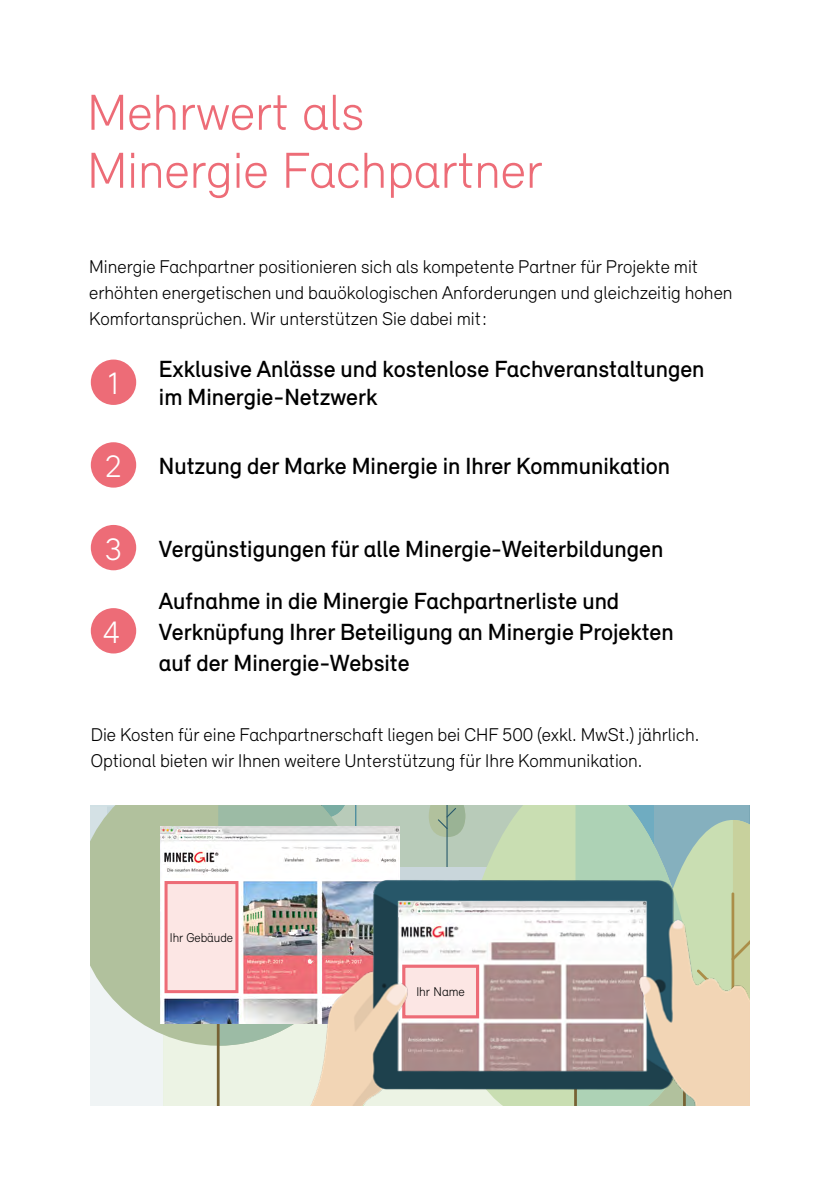
<style>
.page{position:relative;width:840px;height:1191px;background:#fff}
.page>*{position:absolute;margin:0;border:0;box-sizing:border-box;transform-origin:0 0}
.t1{font:300 52px/58px "Relevant";color:#ed6c77}
.t2{font:300 32px "Relevant";color:#fff}
.t3{font:500 24px/31px "Relevant";color:#000}
.t4{font:300 19px/26px "Relevant";color:#000}
.t5{font:300 13px "Relevant";letter-spacing:-.005em;color:#000}
.s1{font-weight:300;font-size:32px;color:#fff}
</style>
<div class="page">
<div style="left:91px;top:525px;width:45px;height:45px;background:#ed6c77;border-radius:50%"></div>
<div style="left:91px;top:442px;width:45px;height:45px;background:#ed6c77;border-radius:50%"></div>
<div style="left:91px;top:359px;width:45px;height:46px;background:#ed6c77;border-radius:50%"></div>
<div style="left:91px;top:608px;width:45px;height:45px;background:#ed6c77;border-radius:50%"></div>
<svg style="left:360px;top:805px;width:97px;height:57px;background:#b2c6b2"></svg>
<svg style="left:457px;top:805px;width:61px;height:57px;background:#bacdb5"></svg>
<svg style="left:518px;top:805px;width:230px;height:57px;background:#abccb5"></svg>
<svg style="left:91px;top:805px;width:269px;height:300px"></svg>
<img style="left:160px;top:826px;width:239px;height:197px">
<svg style="left:162px;top:878px;width:79px;height:117px"></svg>
<div style="left:166px;top:882px;width:71px;height:109px;background:#fce6e4"></div>
<div style="left:164px;top:881px;width:74px;height:112px;border:3px solid #ed6c77"></div>
<img style="left:304px;top:862px;width:444px;height:243px">
<h1 class="t1" style="left:87px;top:82px;width:456px">Mehrwert als<br>Minergie Fachpartner</h1>
<p class="t4" style="left:89px;top:253px;width:644px">Minergie Fachpartner positionieren sich als kompetente Partner für Projekte mit erhöhten energetischen und bauökologischen Anforderungen und gleichzeitig hohen<br>Komfortansprüchen. Wir unterstützen Sie dabei mit:</p>
<h2 class="t2" style="left:107px;top:364px;width:14px">1</h2>
<p class="t3" style="left:159px;top:355px;width:547px;line-height:28px">Exklusive Anlässe und kostenlose Fachveranstaltungen im Minergie-Netzwerk</p>
<p class="t3" style="left:105px;top:450px;width:566px"><span class="s1">2</span> Nutzung der Marke Minergie in Ihrer Kommunikation</p>
<p class="t3" style="left:105px;top:533px;width:559px"><span class="s1">3</span> Vergünstigungen für alle Minergie-Weiterbildungen</p>
<h2 class="t2" style="left:103px;top:613px;width:19px">4</h2>
<p class="t3" style="left:159px;top:585px;width:516px">Aufnahme in die Minergie Fachpartnerliste und<br>Verknüpfung Ihrer Beteiligung an Minergie Projekten auf der Minergie-Website</p>
<p class="t4" style="left:91px;top:721px;width:609px">Die Kosten für eine Fachpartnerschaft liegen bei CHF 500 (exkl. MwSt.) jährlich.<br>Optional bieten wir Ihnen weitere Unterstützung für Ihre Kommunikation.</p>
<p class="t5" style="left:170px;top:930px;width:65px">Ihr Gebäude</p>
<p class="t5" style="left:416px;top:984px;width:50px">Ihr Name</p>
</div>
